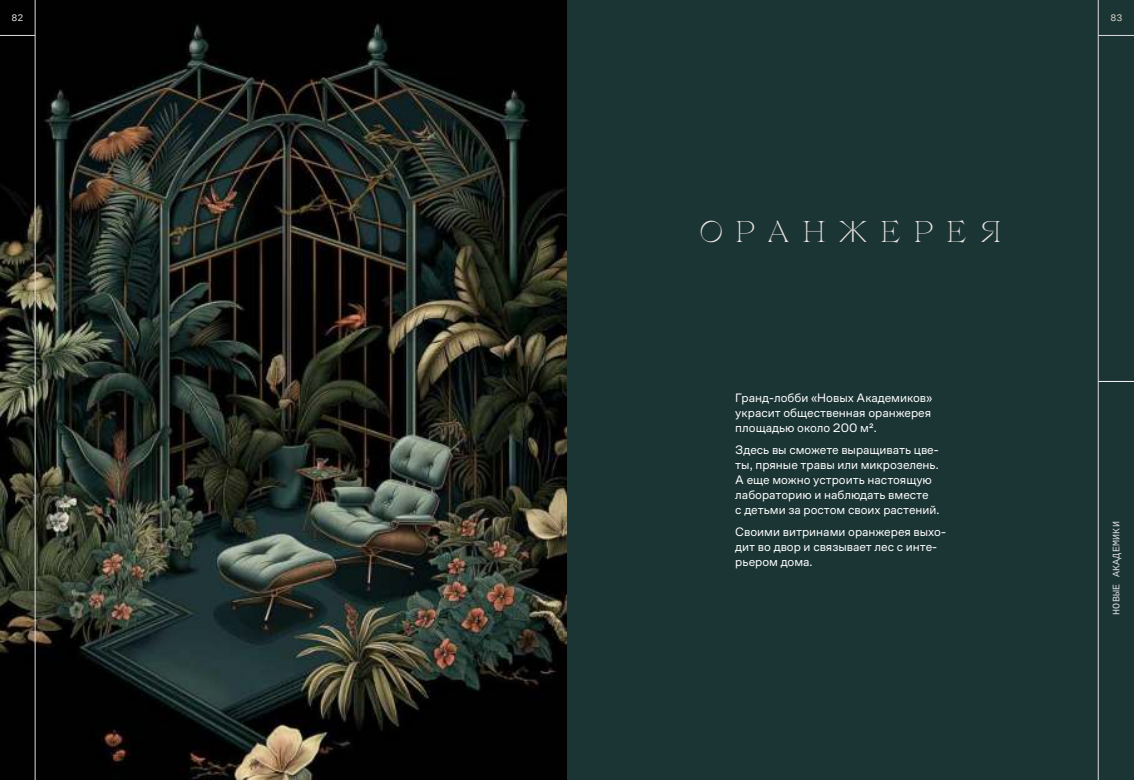
<style>
.page{position:relative;width:1134px;height:780px;background:#1b3434}
.page>*{position:absolute;margin:0;border:0;box-sizing:border-box;transform-origin:0 0}
.t1{font:300 30px "Solare Sunset";letter-spacing:.42em;color:#e8e3de}
.t2{font:12.5px/15px "Co Fo Sans VF";color:#fff}
.t3{font:10px "Liberation Mono";letter-spacing:.025em;color:#dddcdf}
.t4{font:10px "Liberation Mono";color:#d4d0c2}
</style>
<div class="page">
<img style="left:0;top:0;width:567px;height:780px">
<hr style="left:1098px;top:0;width:1px;height:780px;background:#dddcdf">
<hr style="left:35px;top:0;width:1px;height:780px;background:#dddcdf">
<hr style="left:1098px;top:35px;width:36px;height:1px;background:#dddcdf">
<hr style="left:0;top:35px;width:35px;height:1px;background:#dddcdf">
<hr style="left:1098px;top:381px;width:36px;height:1px;background:#f9f9f9">
<p class="t3" style="left:11px;top:12px;width:14px">82</p>
<p class="t4" style="left:1110px;top:12px;width:13px">83</p>
<h1 class="t1" style="left:700px;top:211px;width:303px">ОРАНЖЕРЕЯ</h1>
<p class="t2" style="left:735px;top:390px;width:199px;text-align:justify">Гранд-лобби «Новых Академиков» украсит общественная оранжерея площадью около 200 м2.</p>
<p class="t2" style="left:735px;top:442px;width:206px">Здесь вы сможете выращивать цве&shy;ты, пряные травы или микрозелень.<br>А еще можно устроить настоящую лабораторию и наблюдать вместе<br>с детьми за ростом своих растений.</p>
<p class="t2" style="left:735px;top:524px;width:212px">Своими витринами оранжерея выхо&shy;дит во двор и связывает лес с инте&shy;рьером дома.</p>
<p class="t3" style="left:1111px;top:615px;width:95px;rotate:-90deg">НОВЫЕ АКАДЕМИКИ</p>
</div>
